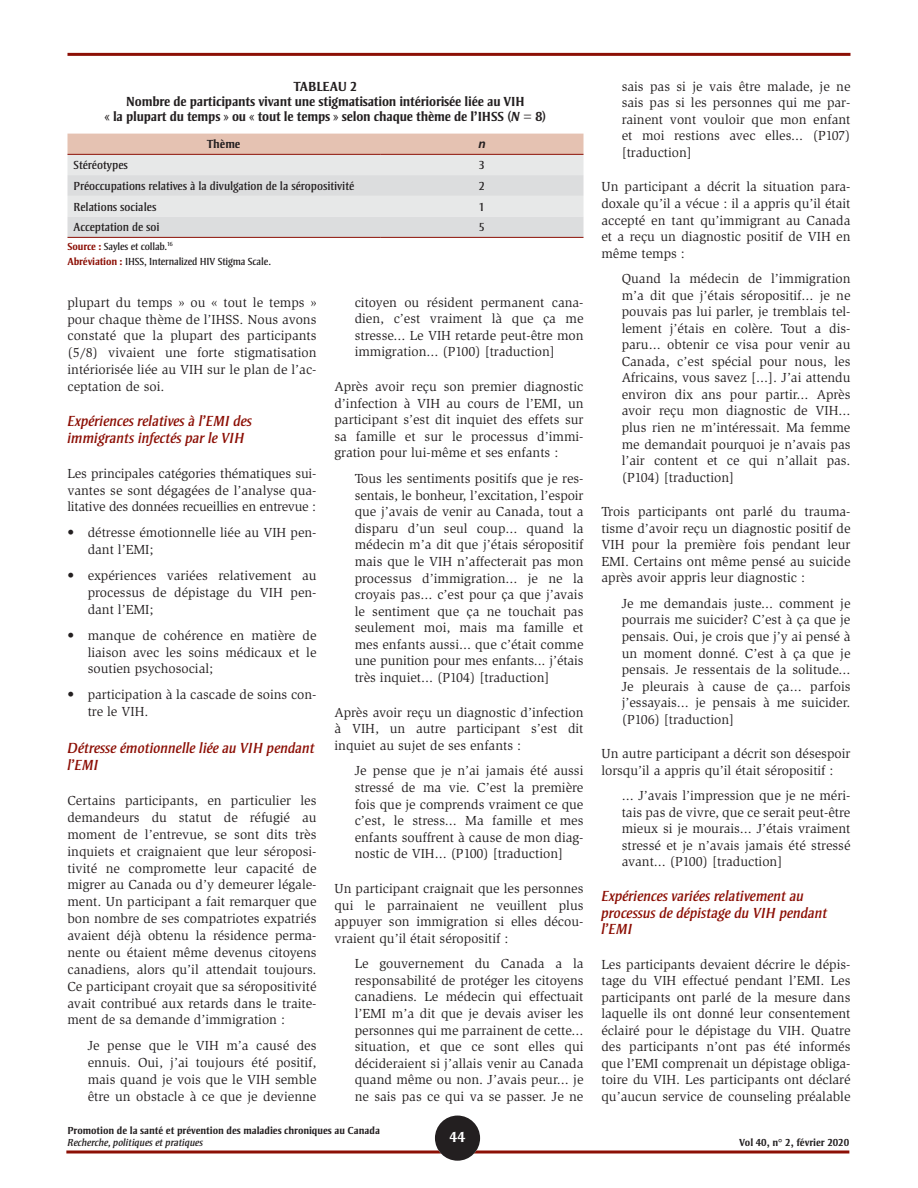
<style>
.page{position:relative;width:918px;height:1188px;background:#fff}
.page>*{position:absolute;margin:0;border:0;box-sizing:border-box;transform-origin:0 0}
.t1{font:italic 15px/17px "Strayhorn MT Std";color:#8c0f05}
.t2{font:700 15px "Strayhorn MT Std";color:#fff}
.BODY{font:13.5px/16.5px "Slimbach Std";color:#231f20;text-align:justify}
.Tableau_titre{font:700 13.5px/15px "Strayhorn MT Std";letter-spacing:-.01em;color:#231f20;text-align:center}
.Tableau_Body{font:12px "Strayhorn MT Std";color:#231f20}
.Tableau_titre_de_col{font:700 12px "Strayhorn MT Std";color:#231f20}
.Tableau_titre_de_col-2{font:italic 700 12px "Arial";color:#231f20}
.t3{font:700 10.5px "Strayhorn MT Std";color:#231f20}
.Note_tableau{font:10.5px "Strayhorn MT Std";letter-spacing:-.01em;color:#231f20}
.t4{font:italic 10.5px "Strayhorn MT Std";color:#231f20}
.s1{font-style:italic}
.s2{font-weight:700;color:#8c0f05}
</style>
<div class="page">
<svg style="left:66px;top:1150px;width:783px;height:4px;background:#a84a43"></svg>
<hr style="left:68px;top:53px;width:782px;height:3px;background:#8c0f05">
<div style="left:435px;top:1116px;width:45px;height:45px;background:#231f20;border-radius:50%"></div>
<svg style="left:68px;top:134px;width:516px;height:103px;background:#e2dbd8"></svg>
<hr style="left:68px;top:154px;width:312px;height:1px;background:#8c0f05">
<hr style="left:380px;top:154px;width:204px;height:1px;background:#8c0f05">
<hr style="left:68px;top:237px;width:312px;height:1px;background:#8c0f05">
<hr style="left:380px;top:237px;width:204px;height:1px;background:#8c0f05">
<p class="Tableau_titre" style="left:104px;top:79px;width:444px">TABLEAU 2<br>Nombre de participants vivant une stigmatisation intériorisée liée au VIH<br>« la plupart du temps » ou « tout le temps » selon chaque thème de l’IHSS (<span class="s1">N</span> = 8)</p>
<p class="Tableau_titre_de_col" style="left:207px;top:137px;width:35px">Thème</p>
<p class="Tableau_titre_de_col-2" style="left:478px;top:136px;width:9px">n</p>
<p class="Tableau_Body" style="left:74px;top:158px;width:56px">Stéréotypes</p>
<p class="Tableau_Body" style="left:479px;top:158px;width:7px">3</p>
<p class="Tableau_Body" style="left:74px;top:179px;width:282px">Préoccupations relatives à la divulgation de la séropositivité</p>
<p class="Tableau_Body" style="left:479px;top:179px;width:7px">2</p>
<p class="Tableau_Body" style="left:74px;top:200px;width:84px">Relations sociales</p>
<p class="Tableau_Body" style="left:479px;top:200px;width:7px">1</p>
<p class="Tableau_Body" style="left:74px;top:221px;width:88px">Acceptation de soi</p>
<p class="Tableau_Body" style="left:479px;top:221px;width:7px">5</p>
<p class="Note_tableau" style="left:68px;top:240px;width:107px"><span class="s2">Source :</span> Sayles et collab.<sup>16</sup></p>
<p class="Note_tableau" style="left:68px;top:255px;width:205px"><span class="s2">Abréviation :</span> IHSS, Internalized HIV Stigma Scale.</p>
<p class="BODY" style="left:355px;top:294px;width:230px">citoyen ou résident permanent cana&shy;dien, c’est vraiment là que ça me stresse... Le VIH retarde peut‑être mon immigration... (P100) [traduction]</p>
<p class="BODY" style="left:334px;top:378px;width:251px">Après avoir reçu son premier diagnostic d’infection à VIH au cours de l’EMI, un participant s’est dit inquiet des effets sur sa famille et sur le processus d’immi&shy;gration pour lui‑même et ses enfants :</p>
<p class="BODY" style="left:355px;top:470px;width:230px">Tous les sentiments positifs que je res&shy;sentais, le bonheur, l’excitation, l’espoir que j’avais de venir au Canada, tout a disparu d’un seul coup... quand la médecin m’a dit que j’étais séropositif mais que le VIH n’affecterait pas mon processus d’immigration... je ne la croyais pas... c’est pour ça que j’avais le sentiment que ça ne touchait pas seulement moi, mais ma famille et mes enfants aussi... que c’était comme une punition pour mes enfants... j’étais très inquiet... (P104) [traduction]</p>
<p class="BODY" style="left:334px;top:704px;width:251px">Après avoir reçu un diagnostic d’infection à VIH, un autre participant s’est dit inquiet au sujet de ses enfants :</p>
<p class="BODY" style="left:355px;top:763px;width:230px">Je pense que je n’ai jamais été aussi stressé de ma vie. C’est la première fois que je comprends vraiment ce que c’est, le stress... Ma famille et mes enfants souffrent à cause de mon diag&shy;nostic de VIH... (P100) [traduction]</p>
<p class="BODY" style="left:334px;top:880px;width:251px">Un participant craignait que les personnes qui le parrainaient ne veuillent plus appuyer son immigration si elles décou&shy;vraient qu’il était séropositif :</p>
<p class="BODY" style="left:355px;top:956px;width:230px">Le gouvernement du Canada a la responsabilité de protéger les citoyens canadiens. Le médecin qui effectuait l’EMI m’a dit que je devais aviser les personnes qui me parrainent de cette... situation, et que ce sont elles qui décideraient si j’allais venir au Canada quand même ou non. J’avais peur... je ne sais pas ce qui va se passer. Je ne</p>
<p class="BODY" style="left:68px;top:294px;width:251px;line-height:17px">plupart du temps » ou « tout le temps » pour chaque thème de l’IHSS. Nous avons constaté que la plupart des participants (5/8) vivaient une forte stigmatisation intériorisée liée au VIH sur le plan de l’ac&shy;ceptation de soi.</p>
<h3 class="t1" style="left:68px;top:413px;width:186px">Expériences relatives à l’EMI des immigrants infectés par le VIH</h3>
<p class="BODY" style="left:68px;top:465px;width:251px;line-height:17px">Les principales catégories thématiques sui&shy;vantes se sont dégagées de l’analyse qua&shy;litative des données recueillies en entrevue :</p>
<p class="BODY" style="left:88px;top:524px;width:230px;line-height:17px;text-indent:-20px">• détresse émotionnelle liée au VIH pen&shy;dant l’EMI;</p>
<p class="BODY" style="left:88px;top:567px;width:230px;line-height:17px;text-indent:-20px">• expériences variées relativement au processus de dépistage du VIH pen&shy;dant l’EMI;</p>
<p class="BODY" style="left:88px;top:627px;width:230px;line-height:17px;text-indent:-20px">• manque de cohérence en matière de liaison avec les soins médicaux et le soutien psychosocial;</p>
<p class="BODY" style="left:88px;top:686px;width:230px;line-height:17px;text-indent:-20px">• participation à la cascade de soins con&shy;tre le VIH.</p>
<h3 class="t1" style="left:68px;top:740px;width:249px">Détresse émotionnelle liée au VIH pendant l’EMI</h3>
<p class="BODY" style="left:68px;top:792px;width:251px;line-height:17px">Certains participants, en particulier les demandeurs du statut de réfugié au moment de l’entrevue, se sont dits très inquiets et craignaient que leur séroposi&shy;tivité ne compromette leur capacité de migrer au Canada ou d’y demeurer légale&shy;ment. Un participant a fait remarquer que bon nombre de ses compatriotes expatriés avaient déjà obtenu la résidence perma&shy;nente ou étaient même devenus citoyens canadiens, alors qu’il attendait toujours.<br>Ce participant croyait que sa séropositivité avait contribué aux retards dans le traite&shy;ment de sa demande d’immigration :</p>
<p class="BODY" style="left:88px;top:1037px;width:230px;line-height:17px">Je pense que le VIH m’a causé des ennuis. Oui, j’ai toujours été positif, mais quand je vois que le VIH semble être un obstacle à ce que je devienne</p>
<p class="t3" style="left:68px;top:1125px;width:314px">Promotion de la santé et prévention des maladies chroniques au Canada</p>
<p class="t4" style="left:68px;top:1137px;width:137px">Recherche, politiques et pratiques</p>
<p class="t2" style="left:450px;top:1128px;width:17px">44</p>
<p class="BODY" style="left:622px;top:78px;width:230px">sais pas si je vais être malade, je ne sais pas si les personnes qui me par&shy;rainent vont vouloir que mon enfant et moi restions avec elles... (P107) [traduction]</p>
<p class="BODY" style="left:602px;top:179px;width:251px">Un participant a décrit la situation para&shy;doxale qu’il a vécue : il a appris qu’il était accepté en tant qu’immigrant au Canada et a reçu un diagnostic positif de VIH en même temps :</p>
<p class="BODY" style="left:622px;top:270px;width:230px">Quand la médecin de l’immigration m’a dit que j’étais séropositif... je ne pouvais pas lui parler, je tremblais tel&shy;lement j’étais en colère. Tout a dis&shy;paru... obtenir ce visa pour venir au Canada, c’est spécial pour nous, les Africains, vous savez [...]. J’ai attendu environ dix ans pour partir... Après avoir reçu mon diagnostic de VIH... plus rien ne m’intéressait. Ma femme me demandait pourquoi je n’avais pas l’air content et ce qui n’allait pas. (P104) [traduction]</p>
<p class="BODY" style="left:602px;top:504px;width:251px">Trois participants ont parlé du trauma&shy;tisme d’avoir reçu un diagnostic positif de VIH pour la première fois pendant leur EMI. Certains ont même pensé au suicide après avoir appris leur diagnostic :</p>
<p class="BODY" style="left:622px;top:595px;width:230px">Je me demandais juste... comment je pourrais me suicider? C’est à ça que je pensais. Oui, je crois que j’y ai pensé à un moment donné. C’est à ça que je pensais. Je ressentais de la solitude...<br>Je pleurais à cause de ça... parfois j’essayais... je pensais à me suicider. (P106) [traduction]</p>
<p class="BODY" style="left:602px;top:746px;width:250px">Un autre participant a décrit son désespoir lorsqu’il a appris qu’il était séropositif :</p>
<p class="BODY" style="left:622px;top:788px;width:230px">... J’avais l’impression que je ne méri&shy;tais pas de vivre, que ce serait peut‑être mieux si je mourais... J’étais vraiment stressé et je n’avais jamais été stressé avant... (P100) [traduction]</p>
<h3 class="t1" style="left:602px;top:888px;width:227px;line-height:16.5px">Expériences variées relativement au processus de dépistage du VIH pendant l’EMI</h3>
<p class="BODY" style="left:602px;top:956px;width:251px">Les participants devaient décrire le dépis&shy;tage du VIH effectué pendant l’EMI. Les participants ont parlé de la mesure dans laquelle ils ont donné leur consentement éclairé pour le dépistage du VIH. Quatre des participants n’ont pas été informés que l’EMI comprenait un dépistage obliga&shy;toire du VIH. Les participants ont déclaré qu’aucun service de counseling préalable</p>
<p class="t3" style="left:739px;top:1137px;width:112px">Vol 40, n° 2, février 2020</p>
</div>
